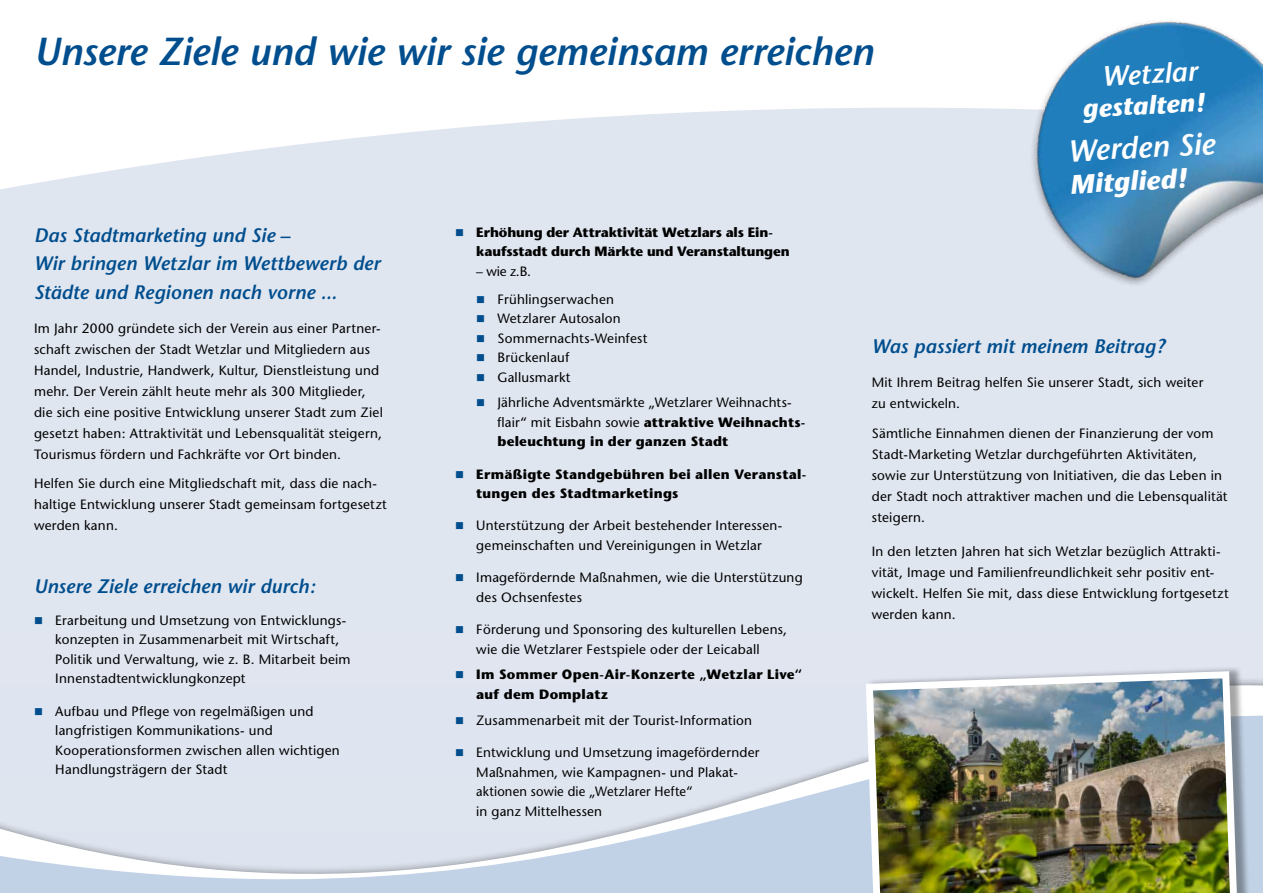
<style>
.page{position:relative;width:1263px;height:893px;background:#fff}
.page>*{position:absolute;margin:0;border:0;box-sizing:border-box;transform-origin:0 0}
.t1{font:italic 600 39px "Stone Sans";color:#004e8e}
.t2{font:italic 600 30.3px "Stone Sans";color:#fff}
.t3{font:italic 600 27.9px "Stone Sans";color:#fff}
.t4{font:italic 700 26.7px "Stone Sans";color:#fff}
.t5{font:italic 700 25.5px "Stone Sans";color:#fff}
.t6{font:italic 600 19.5px/28.5px "Stone Sans";letter-spacing:.005em;color:#004e8e}
.t7{font:13.5px/21px "Stone Sans";letter-spacing:.015em;color:#000}
.t8{font:700 13.5px/19.5px "Stone Sans";letter-spacing:.01em;color:#000}
.t9{font:700 13.5px/19.5px "Stone Sans";letter-spacing:-.01em;color:#000}
.s1{color:#004e8e}
.s2{font-weight:700}
</style>
<div class="page">
<div style="left:0;top:108px;width:1263px;height:513px;background:#e0e6f0"></div>
<div style="left:0;top:621px;width:1263px;height:86px;background:#e0e5f0"></div>
<svg style="left:0;top:707px;width:1263px;height:186px;background:#d8e1ed"></svg>
<img style="left:961px;top:20px;width:302px;height:332px">
<div style="left:867px;top:666px;width:385px;height:227px;background:#000;opacity:.35"></div>
<img style="left:862px;top:668px;width:380px;height:225px">
<h1 class="t1" style="left:34px;top:28px;width:841px">Unsere Ziele und wie wir sie gemeinsam erreichen</h1>
<h3 class="t3" style="left:1101px;top:59px;width:97px;rotate:-3deg">Wetzlar</h3>
<h3 class="t5" style="left:1082px;top:93px;width:123px;rotate:-3deg">gestalten!</h3>
<h2 class="t2" style="left:1067px;top:133px;width:148px;rotate:-3deg">Werden Sie</h2>
<h3 class="t4" style="left:1069px;top:168px;width:118px;rotate:-3deg">Mitglied!</h3>
<h3 class="t6" style="left:34px;top:221px;width:348px">Das Stadtmarketing und Sie –<br>Wir bringen Wetzlar im Wettbewerb der<br>Städte und Regionen nach vorne ...</h3>
<p class="t7" style="left:34px;top:317px;width:350px">Im Jahr 2000 gründete sich der Verein aus einer Partner&shy;schaft zwischen der Stadt Wetzlar und Mitgliedern aus Handel, Industrie, Handwerk, Kultur, Dienstleistung und mehr. Der Verein zählt heute mehr als 300 Mitglieder, die sich eine positive Entwicklung unserer Stadt zum Ziel gesetzt haben: Attraktivität und Lebensqualität steigern, Tourismus fördern und Fachkräfte vor Ort binden.</p>
<p class="t7" style="left:34px;top:473px;width:354px">Helfen Sie durch eine Mitgliedschaft mit, dass die nach&shy;haltige Entwicklung unserer Stadt gemeinsam fortgesetzt werden kann.</p>
<h3 class="t6" style="left:34px;top:572px;width:283px">Unsere Ziele erreichen wir durch:</h3>
<p class="t7" style="left:55px;top:610px;width:297px;line-height:19.5px;text-indent:-21px"><span class="s1">■</span> Erarbeitung und Umsetzung von Entwicklungs&shy;konzepten in Zusammenarbeit mit Wirtschaft, Politik und Verwaltung, wie z. B. Mitarbeit beim Innenstadtentwicklungkonzept</p>
<p class="t7" style="left:55px;top:701px;width:286px;line-height:19.5px;text-indent:-21px"><span class="s1">■</span> Aufbau und Pflege von regelmäßigen und langfristigen Kommunikations- und Kooperationsformen zwischen allen wichtigen Handlungsträgern der Stadt</p>
<p class="t9" style="left:476px;top:222px;width:315px;text-indent:-21px"><span class="s1">■</span> Erhöhung der Attraktivität Wetzlars als Ein&shy;kaufsstadt durch Märkte und Veranstaltungen</p>
<p class="t7" style="left:476px;top:260px;width:56px">– wie z.B.</p>
<p class="t7" style="left:476px;top:288px;width:139px"><span class="s1">■</span> Frühlingserwachen</p>
<p class="t7" style="left:476px;top:308px;width:146px"><span class="s1">■</span> Wetzlarer Autosalon</p>
<p class="t7" style="left:476px;top:327px;width:173px"><span class="s1">■</span> Sommernachts-Weinfest</p>
<p class="t7" style="left:476px;top:347px;width:95px"><span class="s1">■</span> Brückenlauf</p>
<p class="t7" style="left:476px;top:366px;width:96px"><span class="s1">■</span> Gallusmarkt</p>
<p class="t7" style="left:497px;top:393px;width:310px;line-height:19.5px;text-indent:-21px"><span class="s1">■</span> Jährliche Adventsmärkte „Wetzlarer Weihnachts&shy;flair“ mit Eisbahn sowie <span class="s2">attraktive Weihnachts&shy;beleuchtung in der ganzen Stadt</span></p>
<p class="t8" style="left:476px;top:464px;width:332px;text-indent:-21px"><span class="s1">■</span> Ermäßigte Standgebühren bei allen Veranstal&shy;tungen des Stadtmarketings</p>
<p class="t7" style="left:455px;top:516px;width:329px;line-height:19.5px;text-align:center"><span class="s1">■</span> Unterstützung der Arbeit bestehender Interessen&shy;gemeinschaften und Vereinigungen in Wetzlar</p>
<p class="t7" style="left:476px;top:568px;width:328px;line-height:19.5px;text-indent:-21px"><span class="s1">■</span> Imagefördernde Maßnahmen, wie die Unterstützung des Ochsenfestes</p>
<p class="t7" style="left:455px;top:620px;width:334px;line-height:19.5px;text-align:center"><span class="s1">■</span> Förderung und Sponsoring des kulturellen Lebens, wie die Wetzlarer Festspiele oder der Leicaball</p>
<p class="t8" style="left:476px;top:665px;width:327px;text-indent:-21px"><span class="s1">■</span> Im Sommer Open-Air-Konzerte „Wetzlar Live“ auf dem Domplatz</p>
<p class="t7" style="left:455px;top:710px;width:299px"><span class="s1">■</span> Zusammenarbeit mit der Tourist-Information</p>
<p class="t7" style="left:476px;top:743px;width:285px;line-height:19.5px;text-indent:-21px"><span class="s1">■</span> Entwicklung und Umsetzung imagefördernder Maßnahmen, wie Kampagnen- und Plakat&shy;aktionen sowie die „Wetzlarer Hefte“<br>in ganz Mittelhessen</p>
<h3 class="t6" style="left:872px;top:332px;width:295px">Was passiert mit meinem Beitrag?</h3>
<p class="t7" style="left:872px;top:372px;width:333px">Mit Ihrem Beitrag helfen Sie unserer Stadt, sich weiter zu entwickeln.</p>
<p class="t7" style="left:872px;top:423px;width:357px">Sämtliche Einnahmen dienen der Finanzierung der vom Stadt-Marketing Wetzlar durchgeführten Aktivitäten, sowie zur Unterstützung von Initiativen, die das Leben in der Stadt noch attraktiver machen und die Lebensqualität steigern.</p>
<p class="t7" style="left:872px;top:540px;width:358px">In den letzten Jahren hat sich Wetzlar bezüglich Attrakti&shy;vität, Image und Familienfreundlichkeit sehr positiv ent&shy;wickelt. Helfen Sie mit, dass diese Entwicklung fortgesetzt werden kann.</p>
</div>
